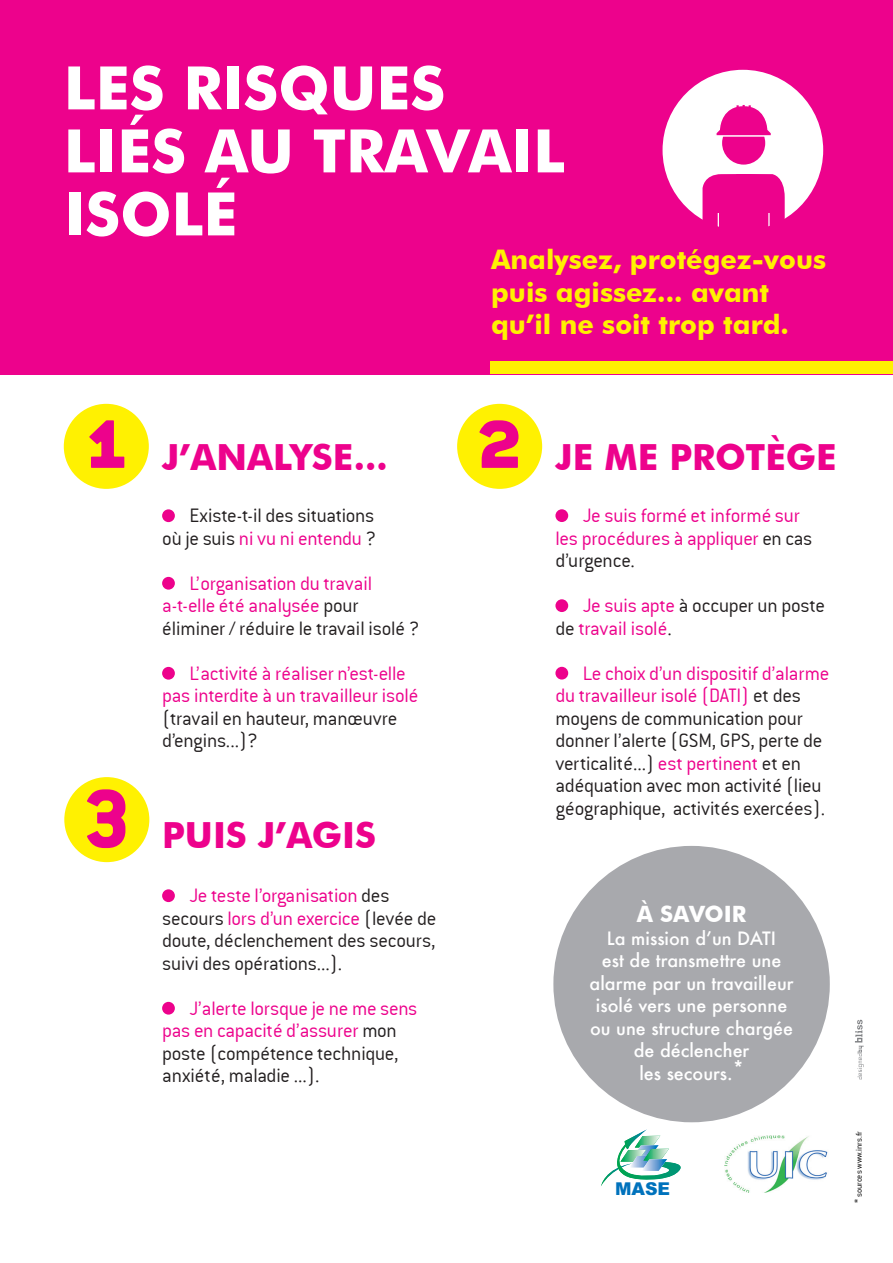
<style>
.page{position:relative;width:893px;height:1263px;background:#fff}
.page>*{position:absolute;margin:0;border:0;box-sizing:border-box;transform-origin:0 0}
.txt_courr_cond_12{font:90px "Conduit Ex Bd SCITCTT";color:#ed028c}
.t1{font:700 60px/63px "Futura BT";color:#fff}
.text_futura_18{font:700 36px "Futura BT";color:#ed028c}
.text_futura_18-2{font:700 27px "Futura BT";color:#fff101}
.text_futura_18-3{font:700 22.5px "Futura BT";color:#fff}
.txt_courr_cond_12-2{font:21px/22.5px "Conduit ITCTT Light";letter-spacing:-.015em;color:#231f20}
.text_futura_18-4{font:21px/22.5px "Conduit ITCTT Light";letter-spacing:-.015em;color:#231f20}
.txt_courr_cond_12-3{font:21px/22.5px "Conduit ITCTT Light";letter-spacing:-.01em;color:#ed028c}
.txt_courr_cond_12-4{font:500 18px/22.5px "Futura";color:#fff;text-align:center}
.t2{font:900 17.7px "Arial";color:#0072bc}
.txt_courr_cond_12-5{font:9px "Conduit ITCTT Light";color:#000}
.s1{color:#ed028c}
.s2{color:#231f20}
.s3{font-size:10.5px}
</style>
<div class="page">
<div style="left:553px;top:846px;width:277px;height:276px;background:#a8a9ad;border-radius:50%"></div>
<div style="left:0;top:0;width:893px;height:374px;background:#ed028c"></div>
<div style="left:490px;top:361px;width:403px;height:13px;background:#fff101"></div>
<img style="left:725px;top:1136px;width:103px;height:56px">
<svg style="left:601px;top:1129px;width:80px;height:57px"></svg>
<div style="left:162px;top:509px;width:13px;height:13px;background:#ed028c;border-radius:50%"></div>
<div style="left:162px;top:577px;width:13px;height:13px;background:#ed028c;border-radius:50%"></div>
<div style="left:162px;top:667px;width:13px;height:13px;background:#ed028c;border-radius:50%"></div>
<div style="left:64px;top:404px;width:85px;height:85px;background:#fff101;border-radius:50%"></div>
<div style="left:457px;top:404px;width:85px;height:85px;background:#fff101;border-radius:50%"></div>
<div style="left:64px;top:777px;width:85px;height:85px;background:#fff101;border-radius:50%"></div>
<div style="left:555px;top:509px;width:13px;height:13px;background:#ed028c;border-radius:50%"></div>
<div style="left:555px;top:599px;width:13px;height:13px;background:#ed028c;border-radius:50%"></div>
<div style="left:555px;top:667px;width:13px;height:12px;background:#ed028c;border-radius:50%"></div>
<div style="left:162px;top:889px;width:13px;height:13px;background:#ed028c;border-radius:50%"></div>
<div style="left:162px;top:1002px;width:13px;height:12px;background:#ed028c;border-radius:50%"></div>
<div style="left:659px;top:67px;width:167px;height:166px;background:#fff;border-radius:50%"></div>
<div style="left:656px;top:64px;width:173px;height:172px;border:6px solid #ed028c;border-radius:50%"></div>
<div style="left:702px;top:174px;width:83px;height:60px;background:#ed028c"></div>
<div style="left:722px;top:121px;width:43px;height:44px;background:#ed028c;border-radius:50%"></div>
<svg style="left:716px;top:105px;width:55px;height:32px"></svg>
<svg style="left:855px;top:1020px;width:9px;height:59px"></svg>
<p class="t1" style="left:64px;top:56px;width:503px">LES RISQUES<br>LIÉS AU TRAVAIL</p>
<p class="t1" style="left:64px;top:182px;width:175px">ISOLÉ</p>
<p class="text_futura_18-2" style="left:491px;top:243px;width:336px">Analysez, protégez-vous</p>
<p class="text_futura_18-2" style="left:491px;top:276px;width:279px">puis agissez... avant</p>
<p class="text_futura_18-2" style="left:491px;top:308px;width:299px">qu’il ne soit trop tard.</p>
<p class="txt_courr_cond_12" style="left:82px;top:385px;width:49px">1</p>
<p class="txt_courr_cond_12" style="left:476px;top:385px;width:49px">2</p>
<p class="text_futura_18" style="left:162px;top:435px;width:227px">J’ANALYSE...</p>
<p class="text_futura_18-4" style="left:162px;top:504px;width:216px;text-align:right">Existe-t-il des situations<br>où je suis <span class="s1">ni vu ni entendu</span> ?</p>
<p class="txt_courr_cond_12-3" style="left:189px;top:571px;width:184px">L’organisation du travail</p>
<p class="txt_courr_cond_12-2" style="left:162px;top:594px;width:259px"><span class="s1">a-t-elle été analysée</span> pour éliminer / réduire le travail isolé ?</p>
<p class="txt_courr_cond_12-3" style="left:162px;top:661px;width:258px;text-indent:27px">L’activité à réaliser n’est-elle pas interdite à un travailleur isolé <span class="s2">(travail en hauteur, manœuvre d’engins...)?</span></p>
<p class="txt_courr_cond_12" style="left:83px;top:754px;width:49px">3</p>
<p class="text_futura_18" style="left:162px;top:813px;width:216px">PUIS J’AGIS</p>
<p class="text_futura_18-4" style="left:162px;top:884px;width:276px;text-indent:27px"><span class="s1">Je teste l’organisation</span> des secours <span class="s1">lors d’un exercice</span> (levée de doute, déclenchement des secours, suivi des opérations...).</p>
<p class="text_futura_18-4" style="left:162px;top:996px;width:257px;text-indent:27px"><span class="s1">J’alerte lorsque je ne me sens pas en capacité d’assurer</span> mon poste (compétence technique, anxiété, maladie ...).</p>
<p class="text_futura_18" style="left:555px;top:435px;width:283px">JE ME PROTÈGE</p>
<p class="txt_courr_cond_12-3" style="left:555px;top:504px;width:258px;text-indent:27px">Je suis formé et informé sur les procédures à appliquer <span class="s2">en cas d’urgence.</span></p>
<p class="txt_courr_cond_12-3" style="left:555px;top:594px;width:271px;text-indent:27px">Je suis apte <span class="s2">à occuper un poste de</span> travail isolé<span class="s2">.</span></p>
<p class="txt_courr_cond_12-2" style="left:555px;top:661px;width:275px;text-indent:27px"><span class="s1">Le choix d’un dispositif d’alarme du travailleur isolé (DATI)</span> et des moyens de communication pour donner l’alerte (GSM, GPS, perte de verticalité...) <span class="s1">est pertinent</span> et en adéquation avec mon activité (lieu géographique, activités exercées).</p>
<p class="text_futura_18-3" style="left:637px;top:901px;width:111px">À SAVOIR</p>
<p class="txt_courr_cond_12-4" style="left:590px;top:927px;width:205px">La mission d’un DATI<br>est de transmettre une alarme par un travailleur isolé vers une personne ou une structure chargée de déclencher<br>les secours.*</p>
<p class="t2" style="left:615px;top:1176px;width:57px">MASE</p>
<p class="txt_courr_cond_12-5" style="left:854px;top:1203px;width:73px;rotate:-90deg"><span class="s3">*</span> sources www.inrs.fr</p>
</div>
